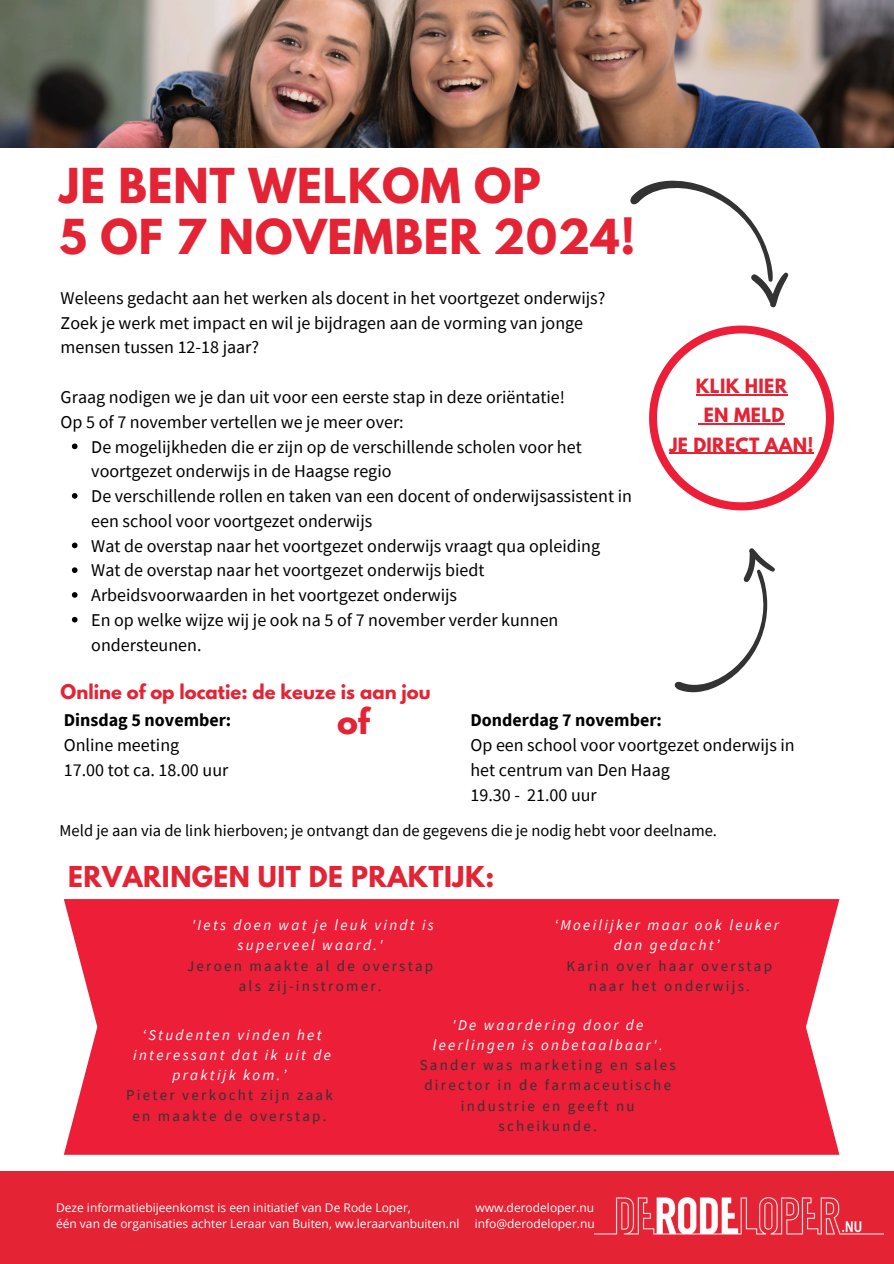
<style>
.page{position:relative;width:894px;height:1264px;background:#fff}
.page>*{position:absolute;margin:0;border:0;box-sizing:border-box;transform-origin:0 0}
.t1{font:700 42.6px/50.7px "League Spartan";letter-spacing:.02em;color:#e42334}
.t2{font:700 31.5px "League Spartan";color:#e42334}
.t3{font:700 25.5px "League Spartan";letter-spacing:.02em;color:#e42334}
.t4{font:18px/24.8px "Source Sans Pro";color:#000}
.t5{font:700 18px "League Spartan";color:#e42334}
.t6{font:700 17.4px/29.2px "League Spartan";letter-spacing:.02em;color:#e42334;text-align:center}
.t7{font:16.5px "Source Sans Pro";color:#000}
.t8{font:15px/20.2px "Source Sans Pro";letter-spacing:.15em;color:#333;text-align:center}
.t9{font:italic 15px/20.2px "Source Sans Pro";letter-spacing:.15em;color:#fff;text-align:center}
.t10{font:12px "Open Sans";color:#fff}
.s1{font-weight:700}
.s2{font-style:italic;color:#fff}
</style>
<div class="page">
<div style="left:0;top:1170px;width:893px;height:93px;background:#e42334"></div>
<img style="left:594px;top:1197px;width:288px;height:38px">
<svg style="left:630px;top:180px;width:159px;height:128px"></svg>
<svg style="left:72px;top:443px;width:5px;height:6px"></svg>
<svg style="left:72px;top:493px;width:5px;height:5px"></svg>
<svg style="left:72px;top:542px;width:5px;height:6px"></svg>
<svg style="left:72px;top:567px;width:5px;height:6px"></svg>
<svg style="left:72px;top:592px;width:5px;height:5px"></svg>
<svg style="left:72px;top:617px;width:5px;height:5px"></svg>
<div style="left:64px;top:899px;width:775px;height:255px;background:#ed1e38"></div>
<svg style="left:649px;top:325px;width:184px;height:185px"></svg>
<hr style="left:703px;top:423px;width:30px;height:2px;background:#e42334">
<hr style="left:733px;top:423px;width:51px;height:2px;background:#e42334">
<hr style="left:669px;top:453px;width:144px;height:1px;background:#e42334">
<img style="left:0;top:0;width:893px;height:147px">
<svg style="left:674px;top:548px;width:101px;height:145px"></svg>
<h4 class="t1" style="left:60px;top:166px;width:577px">JE BENT WELKOM OP<br>5 OF 7 NOVEMBER 2024!</h4>
<p class="t4" style="left:61px;top:285px;width:546px">Weleens gedacht aan het werken als docent in het voortgezet onderwijs?<br>Zoek je werk met impact en wil je bijdragen aan de vorming van jonge mensen tussen 12-18 jaar?</p>
<h6 class="t4" style="left:61px;top:384px;width:506px">Graag nodigen we je dan uit voor een eerste stap in deze oriëntatie!<br>Op 5 of 7 november vertellen we je meer over:</h6>
<h6 class="t4" style="left:91px;top:434px;width:492px">De mogelijkheden die er zijn op de verschillende scholen voor het voortgezet onderwijs in de Haagse regio</h6>
<p class="t4" style="left:91px;top:483px;width:542px">De verschillende rollen en taken van een docent of onderwijsassistent in een school voor voortgezet onderwijs</p>
<p class="t4" style="left:91px;top:533px;width:510px">Wat de overstap naar het voortgezet onderwijs vraagt qua opleiding</p>
<p class="t4" style="left:91px;top:557px;width:394px">Wat de overstap naar het voortgezet onderwijs biedt</p>
<p class="t4" style="left:91px;top:582px;width:367px">Arbeidsvoorwaarden in het voortgezet onderwijs</p>
<p class="t4" style="left:91px;top:607px;width:468px">En op welke wijze wij je ook na 5 of 7 november verder kunnen ondersteunen.</p>
<p class="t5" style="left:61px;top:682px;width:371px">Online of op locatie: de keuze is aan jou</p>
<h6 class="t6" style="left:669px;top:374px;width:146px">KLIK HIER<br>EN MELD<br>JE DIRECT AAN!</h6>
<p class="t2" style="left:337px;top:706px;width:34px">of</p>
<p class="t4" style="left:64px;top:706px;width:169px"><span class="s1">Dinsdag 5 november:<br></span>Online meeting<br>17.00 tot ca. 18.00 uur</p>
<p class="t4" style="left:470px;top:706px;width:326px"><span class="s1">Donderdag 7 november:<br></span>Op een school voor voortgezet onderwijs in het centrum van Den Haag<br>19.30 - 21.00 uur</p>
<p class="t7" style="left:60px;top:819px;width:658px">Meld je aan via de link hierboven; je ontvangt dan de gegevens die je nodig hebt voor deelname.</p>
<p class="t3" style="left:68px;top:864px;width:428px">ERVARINGEN UIT DE PRAKTIJK:</p>
<h2 class="t9" style="left:192px;top:914px;width:244px">'Iets doen wat je leuk vindt is superveel waard.'</h2>
<h6 class="t8" style="left:187px;top:955px;width:247px">Jeroen maakte al de overstap</h6>
<h6 class="t8" style="left:239px;top:975px;width:144px">als zij-instromer.</h6>
<h3 class="t9" style="left:554px;top:914px;width:226px">‘Moeilijker maar ook leuker</h3>
<p class="t9" style="left:613px;top:935px;width:107px">dan gedacht’</p>
<p class="t8" style="left:566px;top:955px;width:207px">Karin over haar overstap naar het onderwijs.</p>
<h5 class="t9" style="left:133px;top:1024px;width:199px">‘Studenten vinden het interessant dat ik uit de praktijk kom.’</h5>
<p class="t8" style="left:126px;top:1084px;width:208px">Pieter verkocht zijn zaak</p>
<p class="t8" style="left:132px;top:1105px;width:195px">en maakte de overstap.</p>
<p class="t8" style="left:419px;top:1014px;width:257px"><span class="s2">'De waardering door de leerlingen is onbetaalbaar'.<br></span>Sander was marketing en sales director in de farmaceutische industrie en geeft nu scheikunde.</p>
<p class="t10" style="left:56px;top:1199px;width:356px">Deze informatiebijeenkomst is een initiatief van De Rode Loper,</p>
<p class="t10" style="left:56px;top:1215px;width:405px">één van de organisaties achter Leraar van Buiten, ww.leraarvanbuiten.nl</p>
<p class="t10" style="left:475px;top:1199px;width:120px">www.derodeloper.nu</p>
<p class="t10" style="left:474px;top:1215px;width:121px">info@derodeloper.nu</p>
</div>
